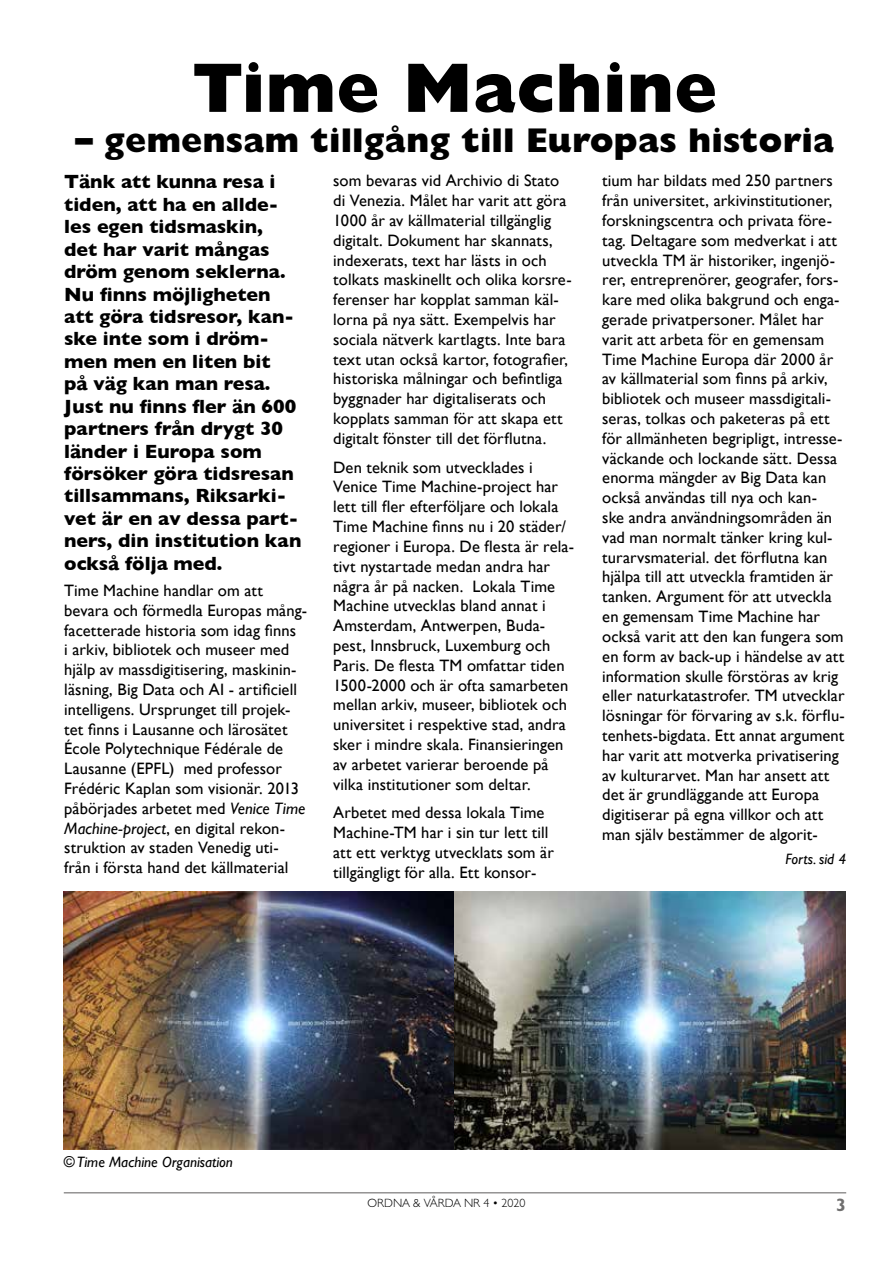
<style>
.page{position:relative;width:893px;height:1263px;background:#fff}
.page>*{position:absolute;margin:0;border:0;box-sizing:border-box;transform-origin:0 0}
.t1{font:800 70.5px "Gill Sans MT Pro";color:#000}
.t2{font:800 34.5px "Gill Sans MT Pro";color:#000}
.t3{font:700 19.5px/22.4px "Gill Sans";color:#000}
.t4{font:700 18px "Gill Sans MT Pro";color:#706f6f}
.t5{font:16.5px/19.8px "Gill Sans";letter-spacing:.005em;color:#000}
.t6{font:italic 15px "Gill Sans";color:#000}
.t7{font:300 12px "Gill Sans MT Pro";color:#000}
.s1{font-style:italic}
</style>
<div class="page">
<hr style="left:64px;top:1192px;width:782px;height:1px;background:#706f6f">
<img style="left:64px;top:892px;width:782px;height:258px">
<h1 class="t1" style="left:192px;top:46px;width:527px">Time Machine</h1>
<h2 class="t2" style="left:76px;top:119px;width:760px">– gemensam tillgång till Europas historia</h2>
<p class="t3" style="left:64px;top:170px;width:239px">Tänk att kunna resa i tiden, att ha en allde&shy;les egen tidsmaskin,<br>det har varit mångas dröm genom seklerna.<br>Nu finns möjligheten att göra tidsresor, kan&shy;ske inte som i dröm&shy;men men en liten bit<br>på väg kan man resa.<br>Just nu finns fler än 600 partners från drygt 30 länder i Europa som försöker göra tidsresan tillsammans, Riksarki&shy;vet är en av dessa part&shy;ners, din institution kan också följa med.</p>
<p class="t5" style="left:64px;top:580px;width:244px">Time Machine handlar om att bevara och förmedla Europas mång&shy;facetterade historia som idag finns<br>i arkiv, bibliotek och museer med hjälp av massdigitisering, maskinin&shy;läsning, Big Data och AI - artificiell intelligens. Ursprunget till projek&shy;tet finns i Lausanne och lärosätet École Polytechnique Fédérale de Lausanne (EPFL) med professor Frédéric Kaplan som visionär. 2013 påbörjades arbetet med <span class="s1">Venice Time Machine-project</span>, en digital rekon&shy;struktion av staden Venedig uti&shy;från i första hand det källmaterial</p>
<p class="t5" style="left:333px;top:171px;width:240px">som bevaras vid Archivio di Stato di Venezia. Målet har varit att göra 1000 år av källmaterial tillgänglig digitalt. Dokument har skannats, indexerats, text har lästs in och tolkats maskinellt och olika korsre&shy;ferenser har kopplat samman käl&shy;lorna på nya sätt. Exempelvis har sociala nätverk kartlagts. Inte bara text utan också kartor, fotografier, historiska målningar och befintliga byggnader har digitaliserats och kopplats samman för att skapa ett digitalt fönster till det förflutna.</p>
<p class="t5" style="left:333px;top:457px;width:242px">Den teknik som utvecklades i Venice Time Machine-project har lett till fler efterföljare och lokala Time Machine finns nu i 20 städer/ regioner i Europa. De flesta är rela&shy;tivt nystartade medan andra har några år på nacken. Lokala Time Machine utvecklas bland annat i Amsterdam, Antwerpen, Buda&shy;pest, Innsbruck, Luxemburg och Paris. De flesta TM omfattar tiden 1500-2000 och är ofta samarbeten mellan arkiv, museer, bibliotek och universitet i respektive stad, andra sker i mindre skala. Finansieringen av arbetet varierar beroende på vilka institutioner som deltar.</p>
<p class="t5" style="left:333px;top:803px;width:222px">Arbetet med dessa lokala Time<br>Machine-TM har i sin tur lett till att ett verktyg utvecklats som är tillgängligt för alla. Ett konsor-</p>
<p class="t5" style="left:602px;top:171px;width:244px">tium har bildats med 250 partners från universitet, arkivinstitutioner, forskningscentra och privata före&shy;tag. Deltagare som medverkat i att utveckla TM är historiker, ingenjö&shy;rer, entreprenörer, geografer, fors&shy;kare med olika bakgrund och enga&shy;gerade privatpersoner. Målet har varit att arbeta för en gemensam Time Machine Europa där 2000 år av källmaterial som finns på arkiv, bibliotek och museer massdigitali&shy;seras, tolkas och paketeras på ett för allmänheten begripligt, intresse&shy;väckande och lockande sätt. Dessa enorma mängder av Big Data kan också användas till nya och kan-<br>ske andra användningsområden än vad man normalt tänker kring kul&shy;turarvsmaterial. det förflutna kan hjälpa till att utveckla framtiden är tanken. Argument för att utveckla en gemensam Time Machine har också varit att den kan fungera som en form av back-up i händelse av att information skulle förstöras av krig eller naturkatastrofer. TM utvecklar lösningar för förvaring av s.k. förflu&shy;tenhets-bigdata. Ett annat argument har varit att motverka privatisering av kulturarvet. Man har ansett att det är grundläggande att Europa digitiserar på egna villkor och att man själv bestämmer de algorit-</p>
<p class="t6" style="left:785px;top:850px;width:62px">Forts. sid 4</p>
<p class="t6" style="left:64px;top:1153px;width:171px">© Time Machine Organisation</p>
<p class="t7" style="left:368px;top:1196px;width:159px">ORDNA &amp; VÅRDA NR 4 • 2020</p>
<p class="t4" style="left:836px;top:1194px;width:11px">3</p>
</div>
